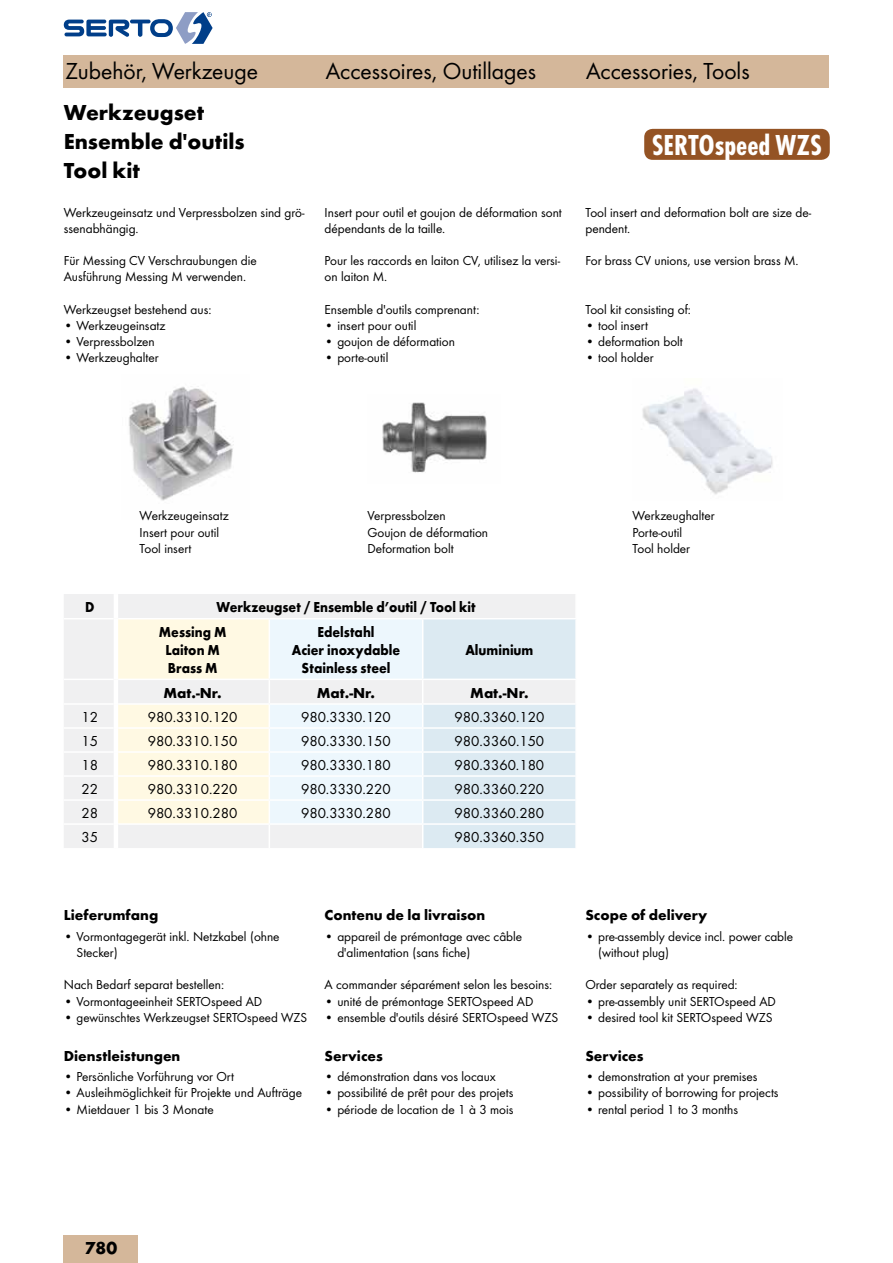
<style>
.page{position:relative;width:893px;height:1263px;background:#fff}
.page>*{position:absolute;margin:0;border:0;box-sizing:border-box;transform-origin:0 0}
.t1{font:700 30px "Futura Con";color:#fff}
.t2{font:24px "Futura Boo";color:#000}
.t3{font:700 22.5px/28.8px "Futura";color:#000}
.t4{font:700 18px "Futura";color:#000}
.t5{font:15px "Futura Boo";color:#000}
.t6{font:700 15px/18px "Futura";color:#000;scale:.9 1}
.t7{font:700 15px "Futura";color:#000}
.t8{font:13.5px/16.2px "Futura Boo";color:#000}
</style>
<div class="page">
<svg style="left:64px;top:12px;width:149px;height:32px"></svg>
<div style="left:64px;top:55px;width:765px;height:33px;background:#d4b79a"></div>
<div style="left:644px;top:129px;width:186px;height:31px;background:#945324;border-radius:9px"></div>
<img style="left:129px;top:386px;width:105px;height:115px">
<img style="left:382px;top:402px;width:105px;height:71px">
<img style="left:642px;top:388px;width:131px;height:107px">
<div style="left:64px;top:594px;width:511px;height:24px;background:#f0f0f1"></div>
<svg style="left:64px;top:619px;width:512px;height:229px"></svg>
<hr style="left:575px;top:825px;width:2px;height:23px;background:#fff">
<hr style="left:114px;top:594px;width:4px;height:25px;background:#fff">
<hr style="left:114px;top:619px;width:4px;height:60px;background:#fff">
<hr style="left:114px;top:679px;width:4px;height:25px;background:#fff">
<hr style="left:114px;top:704px;width:4px;height:24px;background:#fff">
<hr style="left:114px;top:728px;width:4px;height:24px;background:#fff">
<hr style="left:114px;top:752px;width:4px;height:24px;background:#fff">
<hr style="left:114px;top:776px;width:4px;height:24px;background:#fff">
<hr style="left:114px;top:800px;width:4px;height:24px;background:#fff">
<hr style="left:114px;top:824px;width:4px;height:24px;background:#fff">
<div style="left:64px;top:1235px;width:74px;height:28px;background:#d4b79a"></div>
<h2 class="t2" style="left:65px;top:57px;width:194px">Zubehör, Werkzeuge</h2>
<h2 class="t2" style="left:326px;top:57px;width:212px">Accessoires, Outillages</h2>
<h2 class="t2" style="left:586px;top:57px;width:165px">Accessories, Tools</h2>
<h3 class="t3" style="left:64px;top:98px;width:182px">Werkzeugset<br>Ensemble d'outils<br>Tool kit</h3>
<p class="t8" style="left:64px;top:204px;width:242px">Werkzeugeinsatz und Verpressbolzen sind grö&shy;ssenabhängig.</p>
<p class="t8" style="left:64px;top:253px;width:195px">Für Messing CV Verschraubungen die<br>Ausführung Messing M verwenden.</p>
<p class="t8" style="left:64px;top:301px;width:149px">Werkzeugset bestehend aus:</p>
<p class="t8" style="left:64px;top:317px;width:103px">• Werkzeugeinsatz</p>
<p class="t8" style="left:64px;top:334px;width:93px">• Verpressbolzen</p>
<p class="t8" style="left:64px;top:350px;width:96px">• Werkzeughalter</p>
<p class="t8" style="left:325px;top:204px;width:239px">Insert pour outil et goujon de déformation sont dépendants de la taille.</p>
<p class="t8" style="left:325px;top:253px;width:237px">Pour les raccords en laiton CV, utilisez la versi&shy;on laiton M.</p>
<p class="t8" style="left:325px;top:301px;width:156px">Ensemble d'outils comprenant:</p>
<p class="t8" style="left:325px;top:317px;width:93px">• insert pour outil</p>
<p class="t8" style="left:325px;top:334px;width:132px">• goujon de déformation</p>
<p class="t8" style="left:325px;top:350px;width:65px">• porte-outil</p>
<h1 class="t1" style="left:652px;top:127px;width:172px">SERTOspeed WZS</h1>
<p class="t8" style="left:585px;top:204px;width:227px">Tool insert and deformation bolt are size de&shy;pendent.</p>
<p class="t8" style="left:585px;top:253px;width:215px">For brass CV unions, use version brass M.</p>
<p class="t8" style="left:585px;top:301px;width:107px">Tool kit consisting of:</p>
<p class="t8" style="left:585px;top:317px;width:64px">• tool insert</p>
<p class="t8" style="left:585px;top:334px;width:99px">• deformation bolt</p>
<p class="t8" style="left:585px;top:350px;width:70px">• tool holder</p>
<p class="t8" style="left:140px;top:508px;width:91px">Werkzeugeinsatz<br>Insert pour outil<br>Tool insert</p>
<p class="t8" style="left:367px;top:508px;width:122px">Verpressbolzen<br>Goujon de déformation<br>Deformation bolt</p>
<p class="t8" style="left:632px;top:508px;width:84px">Werkzeughalter<br>Porte-outil<br>Tool holder</p>
<p class="t6" style="left:85px;top:598px;width:12px">D</p>
<p class="t6" style="left:159px;top:595px;width:353px;line-height:24.6px;text-indent:58px">Werkzeugset / Ensemble d’outil / Tool kit<br>Messing M</p>
<p class="t6" style="left:165px;top:641px;width:62px">Laiton M<br>Brass M</p>
<p class="t6" style="left:292px;top:623px;width:122px;text-align:center">Edelstahl<br>Acier inoxydable<br>Stainless steel</p>
<p class="t6" style="left:465px;top:641px;width:77px">Aluminium</p>
<p class="t7" style="left:164px;top:683px;width:60px">Mat.-Nr.</p>
<p class="t7" style="left:317px;top:683px;width:60px">Mat.-Nr.</p>
<p class="t7" style="left:470px;top:683px;width:60px">Mat.-Nr.</p>
<p class="t5" style="left:81px;top:708px;width:18px">12</p>
<p class="t5" style="left:148px;top:708px;width:91px">980.3310.120</p>
<p class="t5" style="left:301px;top:708px;width:91px">980.3330.120</p>
<p class="t5" style="left:454px;top:708px;width:91px">980.3360.120</p>
<p class="t5" style="left:81px;top:732px;width:18px">15</p>
<p class="t5" style="left:148px;top:732px;width:91px">980.3310.150</p>
<p class="t5" style="left:301px;top:732px;width:91px">980.3330.150</p>
<p class="t5" style="left:454px;top:732px;width:91px">980.3360.150</p>
<p class="t5" style="left:81px;top:756px;width:18px">18</p>
<p class="t5" style="left:148px;top:756px;width:91px">980.3310.180</p>
<p class="t5" style="left:301px;top:756px;width:91px">980.3330.180</p>
<p class="t5" style="left:454px;top:756px;width:91px">980.3360.180</p>
<p class="t5" style="left:81px;top:780px;width:18px">22</p>
<p class="t5" style="left:148px;top:780px;width:91px">980.3310.220</p>
<p class="t5" style="left:301px;top:780px;width:91px">980.3330.220</p>
<p class="t5" style="left:454px;top:780px;width:91px">980.3360.220</p>
<p class="t5" style="left:81px;top:804px;width:18px">28</p>
<p class="t5" style="left:148px;top:804px;width:91px">980.3310.280</p>
<p class="t5" style="left:301px;top:804px;width:91px">980.3330.280</p>
<p class="t5" style="left:454px;top:804px;width:91px">980.3360.280</p>
<p class="t5" style="left:81px;top:828px;width:18px">35</p>
<p class="t5" style="left:454px;top:828px;width:91px">980.3360.350</p>
<p class="t7" style="left:64px;top:906px;width:96px">Lieferumfang</p>
<p class="t8" style="left:77px;top:928px;width:205px;text-indent:-13px">• Vormontagegerät inkl. Netzkabel (ohne<br>Stecker)</p>
<p class="t8" style="left:64px;top:977px;width:162px">Nach Bedarf separat bestellen:</p>
<p class="t8" style="left:64px;top:993px;width:200px">• Vormontageeinheit SERTOspeed AD</p>
<p class="t8" style="left:64px;top:1009px;width:245px">• gewünschtes Werkzeugset SERTOspeed WZS</p>
<p class="t7" style="left:64px;top:1046px;width:118px">Dienstleistungen</p>
<p class="t8" style="left:64px;top:1068px;width:172px">• Persönliche Vorführung vor Ort</p>
<p class="t8" style="left:64px;top:1085px;width:240px">• Ausleihmöglichkeit für Projekte und Aufträge</p>
<p class="t8" style="left:64px;top:1101px;width:151px">• Mietdauer 1 bis 3 Monate</p>
<p class="t7" style="left:325px;top:906px;width:162px">Contenu de la livraison</p>
<p class="t8" style="left:337px;top:928px;width:186px;text-indent:-13px">• appareil de prémontage avec câble d'alimentation (sans fiche)</p>
<p class="t8" style="left:325px;top:977px;width:229px">A commander séparément selon les besoins:</p>
<p class="t8" style="left:325px;top:993px;width:210px">• unité de prémontage SERTOspeed AD</p>
<p class="t8" style="left:325px;top:1009px;width:235px">• ensemble d'outils désiré SERTOspeed WZS</p>
<p class="t7" style="left:325px;top:1046px;width:60px">Services</p>
<p class="t8" style="left:325px;top:1068px;width:173px">• démonstration dans vos locaux</p>
<p class="t8" style="left:325px;top:1085px;width:190px">• possibilité de prêt pour des projets</p>
<p class="t8" style="left:325px;top:1101px;width:190px">• période de location de 1 à 3 mois</p>
<p class="t7" style="left:585px;top:906px;width:124px">Scope of delivery</p>
<p class="t8" style="left:598px;top:928px;width:197px;text-indent:-13px">• pre-assembly device incl. power cable (without plug)</p>
<p class="t8" style="left:585px;top:977px;width:154px">Order separately as required:</p>
<p class="t8" style="left:585px;top:993px;width:192px">• pre-assembly unit SERTOspeed AD</p>
<p class="t8" style="left:585px;top:1009px;width:189px">• desired tool kit SERTOspeed WZS</p>
<p class="t7" style="left:585px;top:1046px;width:60px">Services</p>
<p class="t8" style="left:585px;top:1068px;width:174px">• demonstration at your premises</p>
<p class="t8" style="left:585px;top:1085px;width:195px">• possibility of borrowing for projects</p>
<p class="t8" style="left:585px;top:1101px;width:154px">• rental period 1 to 3 months</p>
<h3 class="t4" style="left:85px;top:1237px;width:34px">780</h3>
</div>
